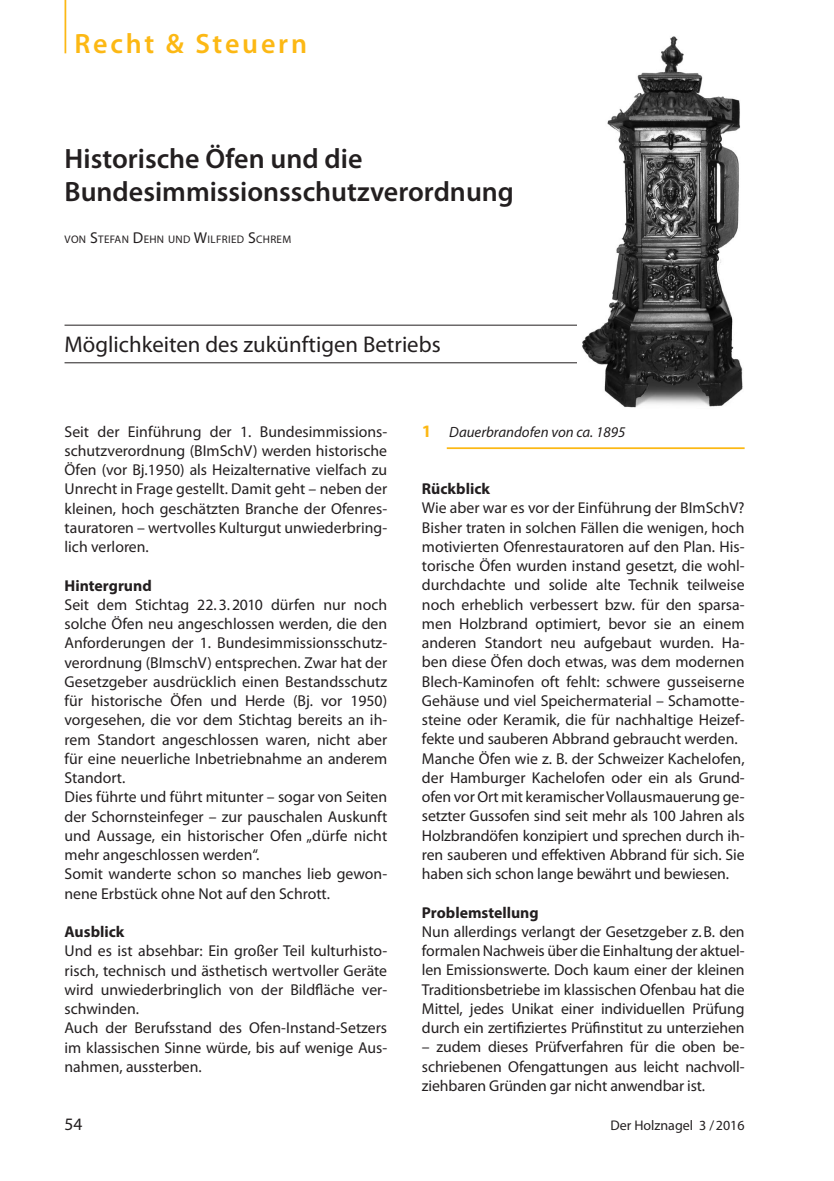
<style>
.page{position:relative;width:834px;height:1181px;background:#fff}
.page>*{position:absolute;margin:0;border:0;box-sizing:border-box;transform-origin:0 0}
.t1{font:600 28px/33.6px "Myriad Pro";color:#231f20}
.t2{font:600 28px "Myriad Pro";letter-spacing:.1em;color:#fcb814}
.t3{font:22.75px "Myriad Pro";color:#231f20}
.t4{font:17.5px "Myriad Pro";color:#231f20}
.t5{font:15.75px/19.2px "Myriad Pro";color:#231f20;text-align:justify}
.t6{font:700 15.75px "Myriad Pro";color:#231f20}
.t7{font:italic 14.88px "Myriad Pro";color:#231f20}
.t8{font:14px "Myriad Pro";color:#231f20}
.t9{font:11.03px "Myriad Pro";letter-spacing:.03em;color:#231f20}
.s1{font-size:15.75px}
.s2{font-weight:700;font-style:normal;font-size:17.5px;color:#fcb814}
</style>
<div class="page">
<hr style="left:64px;top:0;width:2px;height:53px;background:#fcb814">
<hr style="left:64px;top:325px;width:513px;height:1px;background:#231f20">
<hr style="left:64px;top:362px;width:513px;height:1px;background:#231f20">
<img style="left:582px;top:36px;width:161px;height:372px">
<hr style="left:446px;top:447px;width:298px;height:2px;background:#fcb814">
<h1 class="t2" style="left:74px;top:26px;width:234px">Recht &amp; Steuern</h1>
<h1 class="t1" style="left:64px;top:141px;width:451px">Historische Öfen und die<br>Bundesimmissionsschutzverordnung</h1>
<p class="t9" style="left:64px;top:233px;width:228px">VON <span class="s1">S</span>TEFAN <span class="s1">D</span>EHN UND <span class="s1">W</span>ILFRIED <span class="s1">S</span>CHREM</p>
<h2 class="t3" style="left:64px;top:330px;width:377px">Möglichkeiten des zukünftigen Betriebs</h2>
<p class="t5" style="left:64px;top:421px;width:324px">Seit der Einführung der 1. Bundesimmissions&shy;schutzverordnung (BImSchV) werden historische Öfen (vor Bj.1950) als Heizalternative vielfach zu Unrecht in Frage gestellt. Damit geht – neben der kleinen, hoch geschätzten Branche der Ofenres&shy;tauratoren – wertvolles Kulturgut unwiederbring&shy;lich verloren.</p>
<p class="t6" style="left:64px;top:575px;width:89px">Hintergrund</p>
<p class="t5" style="left:64px;top:594px;width:324px;text-align:left">Seit dem Stichtag 22.3.2010 dürfen nur noch solche Öfen neu angeschlossen werden, die den Anforderungen der 1. Bundesimmissionsschutz&shy;verordnung (BImschV) entsprechen. Zwar hat der Gesetzgeber ausdrücklich einen Bestandsschutz für historische Öfen und Herde (Bj. vor 1950) vorgesehen, die vor dem Stichtag bereits an ih&shy;rem Standort angeschlossen waren, nicht aber für eine neuerliche Inbetriebnahme an anderem Standort.<br>Dies führte und führt mitunter – sogar von Seiten der Schornsteinfeger – zur pauschalen Auskunft und Aussage, ein historischer Ofen „dürfe nicht mehr angeschlossen werden“.<br>Somit wanderte schon so manches lieb gewon&shy;nene Erbstück ohne Not auf den Schrott.</p>
<p class="t6" style="left:64px;top:921px;width:61px">Ausblick</p>
<p class="t5" style="left:64px;top:941px;width:324px;text-align:left">Und es ist absehbar: Ein großer Teil kulturhisto&shy;risch, technisch und ästhetisch wertvoller Geräte wird unwiederbringlich von der Bildfläche ver&shy;schwinden.<br>Auch der Berufsstand des Ofen-Instand-Setzers im klassischen Sinne würde, bis auf wenige Aus&shy;nahmen, aussterben.</p>
<p class="t7" style="left:422px;top:423px;width:205px"><span class="s2">1</span> Dauerbrandofen von ca. 1895</p>
<p class="t6" style="left:422px;top:478px;width:70px">Rückblick</p>
<p class="t5" style="left:422px;top:498px;width:324px;text-align:left">Wie aber war es vor der Einführung der BImSchV?<br>Bisher traten in solchen Fällen die wenigen, hoch motivierten Ofenrestauratoren auf den Plan. His&shy;torische Öfen wurden instand gesetzt, die wohl&shy;durchdachte und solide alte Technik teilweise noch erheblich verbessert bzw. für den sparsa&shy;men Holzbrand optimiert, bevor sie an einem anderen Standort neu aufgebaut wurden. Ha&shy;ben diese Öfen doch etwas, was dem modernen Blech-Kaminofen oft fehlt: schwere gusseiserne Gehäuse und viel Speichermaterial – Schamotte&shy;steine oder Keramik, die für nachhaltige Heizef&shy;fekte und sauberen Abbrand gebraucht werden.<br>Manche Öfen wie z. B. der Schweizer Kachelofen, der Hamburger Kachelofen oder ein als Grund&shy;ofen vor Ort mit keramischer Vollausmauerung ge&shy;setzter Gussofen sind seit mehr als 100 Jahren als Holzbrandöfen konzipiert und sprechen durch ih&shy;ren sauberen und effektiven Abbrand für sich. Sie haben sich schon lange bewährt und bewiesen.</p>
<p class="t6" style="left:422px;top:902px;width:118px">Problemstellung</p>
<p class="t5" style="left:422px;top:922px;width:324px">Nun allerdings verlangt der Gesetzgeber z.B. den formalen Nachweis über die Einhaltung der aktuel&shy;len Emissionswerte. Doch kaum einer der kleinen Traditionsbetriebe im klassischen Ofenbau hat die Mittel, jedes Unikat einer individuellen Prüfung durch ein zertifiziertes Prüfinstitut zu unterziehen</p>
<p class="t5" style="left:422px;top:1037px;width:324px">– zudem dieses Prüfverfahren für die oben be&shy;schriebenen Ofengattungen aus leicht nachvoll&shy;ziehbaren Gründen gar nicht anwendbar ist.</p>
<p class="t4" style="left:64px;top:1113px;width:19px">54</p>
<p class="t8" style="left:610px;top:1116px;width:136px">Der Holznagel 3 /2016</p>
</div>
